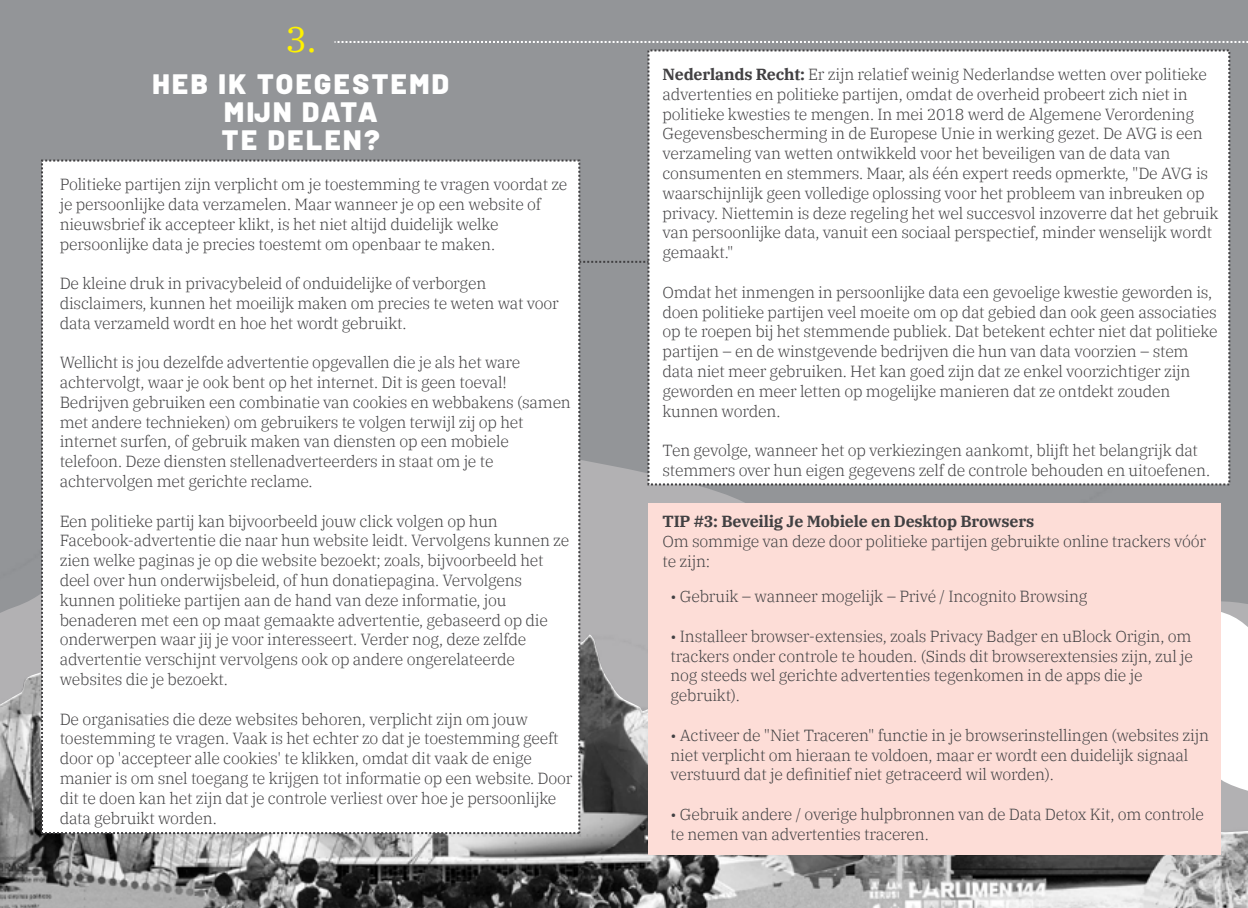
<style>
.page{position:relative;width:1248px;height:908px;background:#fff}
.page>*{position:absolute;margin:0;border:0;box-sizing:border-box;transform-origin:0 0}
.t1{font:36px "IBM Plex Serif";color:#fff200}
.t2{font:900 28px/28px "Barlow";letter-spacing:.09em;color:#fff;text-align:center}
.t3{font:300 16px/19.8px "IBM Plex Serif";letter-spacing:-.015em;color:#414042}
.t4{font:700 16px "IBM Plex Serif";letter-spacing:-.015em;color:#414042}
.s1{font-weight:700}
</style>
<div class="page">
<div style="left:0;top:0;width:1247px;height:907px;background:#939598"></div>
<svg style="left:334px;top:41px;width:913px;height:2px"></svg>
<div style="left:647px;top:49px;width:583px;height:436px;background:#fff;border:2px dashed #414042"></div>
<img style="left:0;top:461px;width:1247px;height:446px">
<svg style="left:580px;top:261px;width:68px;height:2px"></svg>
<div style="left:41px;top:159px;width:539px;height:674px;background:#fff;border:2px dashed #414042"></div>
<div style="left:648px;top:503px;width:573px;height:351px;background:#fdddd7"></div>
<h1 class="t1" style="left:285px;top:12px;width:33px">3.</h1>
<h2 class="t2" style="left:153px;top:68px;width:298px">HEB IK TOEGESTEMD<br>MIJN DATA<br>TE DELEN?</h2>
<p class="t3" style="left:662px;top:63px;width:557px"><span class="s1">Nederlands Recht:</span> Er zijn relatief weinig Nederlandse wetten over politieke advertenties en politieke partijen, omdat de overheid probeert zich niet in politieke kwesties te mengen. In mei 2018 werd de Algemene Verordening Gegevensbescherming in de Europese Unie in werking gezet. De AVG is een verzameling van wetten ontwikkeld voor het beveiligen van de data van consumenten en stemmers. Maar, als één expert reeds opmerkte, "De AVG is waarschijnlijk geen volledige oplossing voor het probleem van inbreuken op privacy. Niettemin is deze regeling het wel succesvol inzoverre dat het gebruik van persoonlijke data, vanuit een sociaal perspectief, minder wenselijk wordt gemaakt."</p>
<p class="t3" style="left:662px;top:281px;width:556px">Omdat het inmengen in persoonlijke data een gevoelige kwestie geworden is, doen politieke partijen veel moeite om op dat gebied dan ook geen associaties op te roepen bij het stemmende publiek. Dat betekent echter niet dat politieke partijen – en de winstgevende bedrijven die hun van data voorzien – stem data niet meer gebruiken. Het kan goed zijn dat ze enkel voorzichtiger zijn geworden en meer letten op mogelijke manieren dat ze ontdekt zouden kunnen worden.</p>
<p class="t3" style="left:662px;top:439px;width:549px">Ten gevolge, wanneer het op verkiezingen aankomt, blijft het belangrijk dat stemmers over hun eigen gegevens zelf de controle behouden en uitoefenen.</p>
<p class="t3" style="left:60px;top:173px;width:509px">Politieke partijen zijn verplicht om je toestemming te vragen voordat ze je persoonlijke data verzamelen. Maar wanneer je op een website of nieuwsbrief ik accepteer klikt, is het niet altijd duidelijk welke persoonlijke data je precies toestemt om openbaar te maken.</p>
<p class="t3" style="left:60px;top:272px;width:500px">De kleine druk in privacybeleid of onduidelijke of verborgen disclaimers, kunnen het moeilijk maken om precies te weten wat voor data verzameld wordt en hoe het wordt gebruikt.</p>
<p class="t3" style="left:60px;top:351px;width:512px">Wellicht is jou dezelfde advertentie opgevallen die je als het ware achtervolgt, waar je ook bent op het internet. Dit is geen toeval!<br>Bedrijven gebruiken een combinatie van cookies en webbakens (samen met andere technieken) om gebruikers te volgen terwijl zij op het internet surfen, of gebruik maken van diensten op een mobiele telefoon. Deze diensten stellenadverteerders in staat om je te achtervolgen met gerichte reclame.</p>
<p class="t3" style="left:60px;top:509px;width:511px">Een politieke partij kan bijvoorbeeld jouw click volgen op hun Facebook-advertentie die naar hun website leidt. Vervolgens kunnen ze zien welke paginas je op die website bezoekt; zoals, bijvoorbeeld het deel over hun onderwijsbeleid, of hun donatiepagina. Vervolgens kunnen politieke partijen aan de hand van deze informatie, jou benaderen met een op maat gemaakte advertentie, gebaseerd op die onderwerpen waar jij je voor interesseert. Verder nog, deze zelfde advertentie verschijnt vervolgens ook op andere ongerelateerde websites die je bezoekt.</p>
<p class="t3" style="left:60px;top:707px;width:514px">De organisaties die deze websites behoren, verplicht zijn om jouw toestemming te vragen. Vaak is het echter zo dat je toestemming geeft door op 'accepteer alle cookies' te klikken, omdat dit vaak de enige manier is om snel toegang te krijgen tot informatie op een website. Door dit te doen kan het zijn dat je controle verliest over hoe je persoonlijke data gebruikt worden.</p>
<p class="t4" style="left:662px;top:508px;width:373px">TIP #3: Beveilig Je Mobiele en Desktop Browsers</p>
<p class="t3" style="left:662px;top:529px;width:545px">Om sommige van deze door politieke partijen gebruikte online trackers vóór te zijn:</p>
<p class="t3" style="left:670px;top:585px;width:418px">• Gebruik – wanneer mogelijk – Privé / Incognito Browsing</p>
<p class="t3" style="left:670px;top:624px;width:524px">• Installeer browser-extensies, zoals Privacy Badger en uBlock Origin, om trackers onder controle te houden. (Sinds dit browserextensies zijn, zul je nog steeds wel gerichte advertenties tegenkomen in de apps die je gebruikt).</p>
<p class="t3" style="left:670px;top:723px;width:540px">• Activeer de "Niet Traceren" functie in je browserinstellingen (websites zijn niet verplicht om hieraan te voldoen, maar er wordt een duidelijk signaal verstuurd dat je definitief niet getraceerd wil worden).</p>
<p class="t3" style="left:670px;top:802px;width:535px">• Gebruik andere / overige hulpbronnen van de Data Detox Kit, om controle te nemen van advertenties traceren.</p>
</div>
